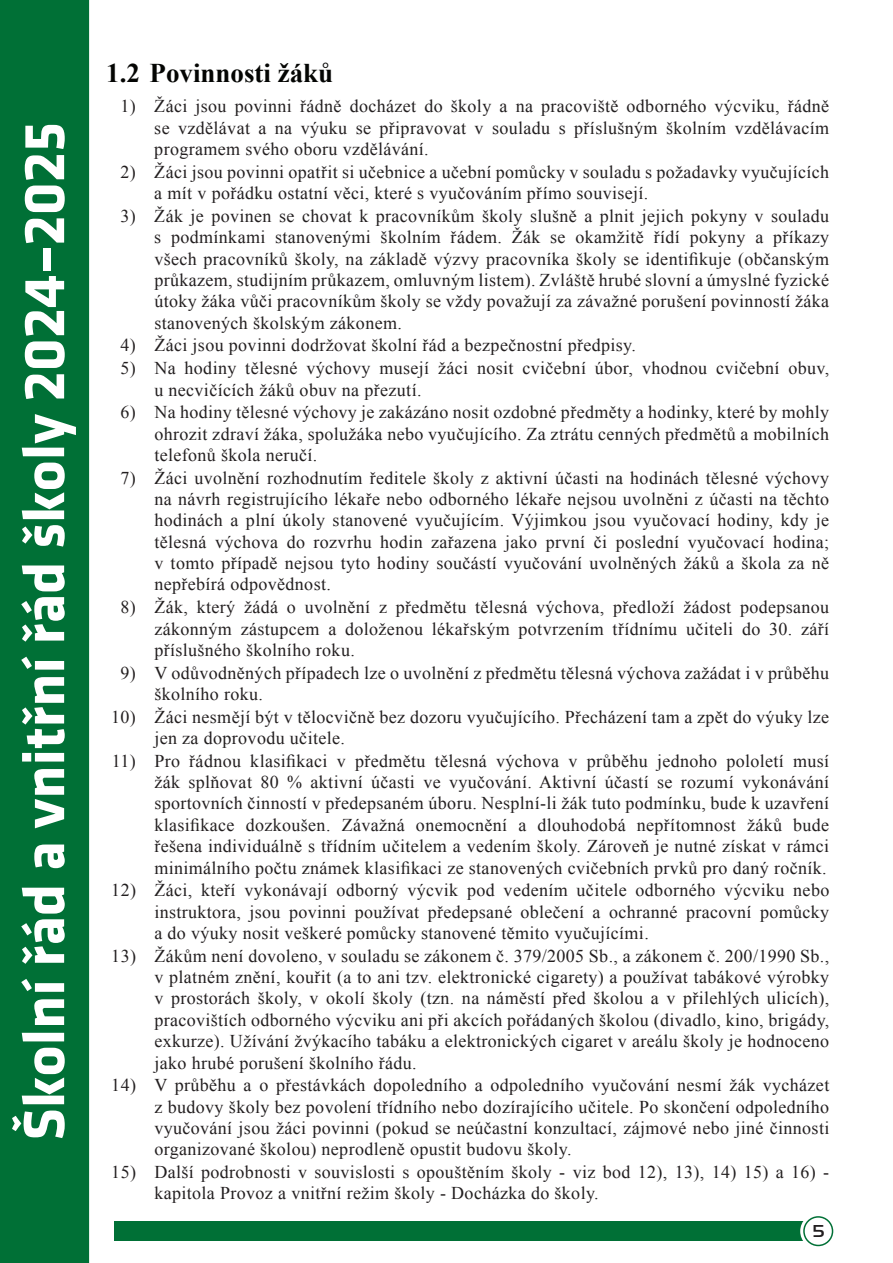
<style>
.page{position:relative;width:893px;height:1263px;background:#fff}
.page>*{position:absolute;margin:0;border:0;box-sizing:border-box;transform-origin:0 0}
.t1{font:700 60px "Klavika";color:#fff}
.t2{font:700 27px "Times New Roman";color:#040503}
.t3{font:18px/21.5px "Times New Roman";letter-spacing:.02em;color:#231f20;text-align:justify}
.t4{font:500 18px "Handel Gothic DOT";color:#231f20}
</style>
<div class="page">
<div style="left:115px;top:1221px;width:698px;height:20px;background:#007036"></div>
<div style="left:800px;top:1213px;width:36px;height:36px;border:8px solid #fff;border-radius:50%"></div>
<div style="left:804px;top:1217px;width:28px;height:28px;background:#fff;border-radius:50%"></div>
<div style="left:803px;top:1216px;width:30px;height:30px;border:2px solid #007036;border-radius:50%"></div>
<div style="left:0;top:0;width:88px;height:1263px;background:#007036"></div>
<h1 class="t1" style="left:12px;top:1141px;width:1020px;rotate:-90deg">Školní řád a vnitřní řád školy 2024–2025</h1>
<h2 class="t2" style="left:106px;top:54px;width:228px">1.2 Povinnosti žáků</h2>
<p class="t3" style="left:154px;top:95px;width:676px;text-indent:-34px">1) Žáci jsou povinni řádně docházet do školy a na pracoviště odborného výcviku, řádně se vzdělávat a na výuku se připravovat v souladu s příslušným školním vzdělávacím programem svého oboru vzdělávání.</p>
<p class="t3" style="left:154px;top:161px;width:676px;text-indent:-34px">2) Žáci jsou povinni opatřit si učebnice a učební pomůcky v souladu s požadavky vyučujících a mít v pořádku ostatní věci, které s vyučováním přímo souvisejí.</p>
<p class="t3" style="left:154px;top:205px;width:676px;text-indent:-34px">3) Žák je povinen se chovat k pracovníkům školy slušně a plnit jejich pokyny v souladu s podmínkami stanovenými školním řádem. Žák se okamžitě řídí pokyny a příkazy všech pracovníků školy, na základě výzvy pracovníka školy se identifikuje (občanským průkazem, studijním průkazem, omluvným listem). Zvláště hrubé slovní a úmyslné fyzické útoky žáka vůči pracovníkům školy se vždy považují za závažné porušení povinností žáka stanovených školským zákonem.</p>
<p class="t3" style="left:121px;top:334px;width:517px">4) Žáci jsou povinni dodržovat školní řád a bezpečnostní předpisy.</p>
<p class="t3" style="left:154px;top:357px;width:676px;text-indent:-34px">5) Na hodiny tělesné výchovy musejí žáci nosit cvičební úbor, vhodnou cvičební obuv, u necvičících žáků obuv na přezutí.</p>
<p class="t3" style="left:154px;top:401px;width:676px;text-indent:-34px">6) Na hodiny tělesné výchovy je zakázáno nosit ozdobné předměty a hodinky, které by mohly ohrozit zdraví žáka, spolužáka nebo vyučujícího. Za ztrátu cenných předmětů a mobilních telefonů škola neručí.</p>
<p class="t3" style="left:154px;top:466px;width:676px;text-indent:-34px">7) Žáci uvolnění rozhodnutím ředitele školy z aktivní účasti na hodinách tělesné výchovy na návrh registrujícího lékaře nebo odborného lékaře nejsou uvolněni z účasti na těchto hodinách a plní úkoly stanovené vyučujícím. Výjimkou jsou vyučovací hodiny, kdy je tělesná výchova do rozvrhu hodin zařazena jako první či poslední vyučovací hodina; v tomto případě nejsou tyto hodiny součástí vyučování uvolněných žáků a škola za ně nepřebírá odpovědnost.</p>
<p class="t3" style="left:154px;top:596px;width:676px;text-indent:-34px">8) Žák, který žádá o uvolnění z předmětu tělesná výchova, předloží žádost podepsanou zákonným zástupcem a doloženou lékařským potvrzením třídnímu učiteli do 30. září příslušného školního roku.</p>
<p class="t3" style="left:154px;top:661px;width:676px;text-indent:-34px">9) V odůvodněných případech lze o uvolnění z předmětu tělesná výchova zažádat i v průběhu školního roku.</p>
<p class="t3" style="left:154px;top:705px;width:676px;text-indent:-43px">10) Žáci nesmějí být v tělocvičně bez dozoru vyučujícího. Přecházení tam a zpět do výuky lze jen za doprovodu učitele.</p>
<p class="t3" style="left:154px;top:749px;width:676px;text-indent:-42px">11) Pro řádnou klasifikaci v předmětu tělesná výchova v průběhu jednoho pololetí musí žák splňovat 80 % aktivní účasti ve vyučování. Aktivní účastí se rozumí vykonávání sportovních činností v předepsaném úboru. Nesplní-li žák tuto podmínku, bude k uzavření klasifikace dozkoušen. Závažná onemocnění a dlouhodobá nepřítomnost žáků bude řešena individuálně s třídním učitelem a vedením školy. Zároveň je nutné získat v rámci minimálního počtu známek klasifikaci ze stanovených cvičebních prvků pro daný ročník.</p>
<p class="t3" style="left:154px;top:879px;width:676px;text-indent:-43px">12) Žáci, kteří vykonávají odborný výcvik pod vedením učitele odborného výcviku nebo instruktora, jsou povinni používat předepsané oblečení a ochranné pracovní pomůcky a do výuky nosit veškeré pomůcky stanovené těmito vyučujícími.</p>
<p class="t3" style="left:154px;top:944px;width:676px;text-indent:-43px">13) Žákům není dovoleno, v souladu se zákonem č. 379/2005 Sb., a zákonem č. 200/1990 Sb., v platném znění, kouřit (a to ani tzv. elektronické cigarety) a používat tabákové výrobky v prostorách školy, v okolí školy (tzn. na náměstí před školou a v přilehlých ulicích), pracovištích odborného výcviku ani při akcích pořádaných školou (divadlo, kino, brigády, exkurze). Užívání žvýkacího tabáku a elektronických cigaret v areálu školy je hodnoceno jako hrubé porušení školního řádu.</p>
<p class="t3" style="left:154px;top:1074px;width:676px;text-indent:-43px">14) V průběhu a o přestávkách dopoledního a odpoledního vyučování nesmí žák vycházet z budovy školy bez povolení třídního nebo dozírajícího učitele. Po skončení odpoledního vyučování jsou žáci povinni (pokud se neúčastní konzultací, zájmové nebo jiné činnosti organizované školou) neprodleně opustit budovu školy.</p>
<p class="t3" style="left:154px;top:1161px;width:676px;text-indent:-43px">15) Další podrobnosti v souvislosti s opouštěním školy - viz bod 12), 13), 14) 15) a 16) - kapitola Provoz a vnitřní režim školy - Docházka do školy.</p>
<p class="t4" style="left:813px;top:1220px;width:13px">5</p>
</div>
